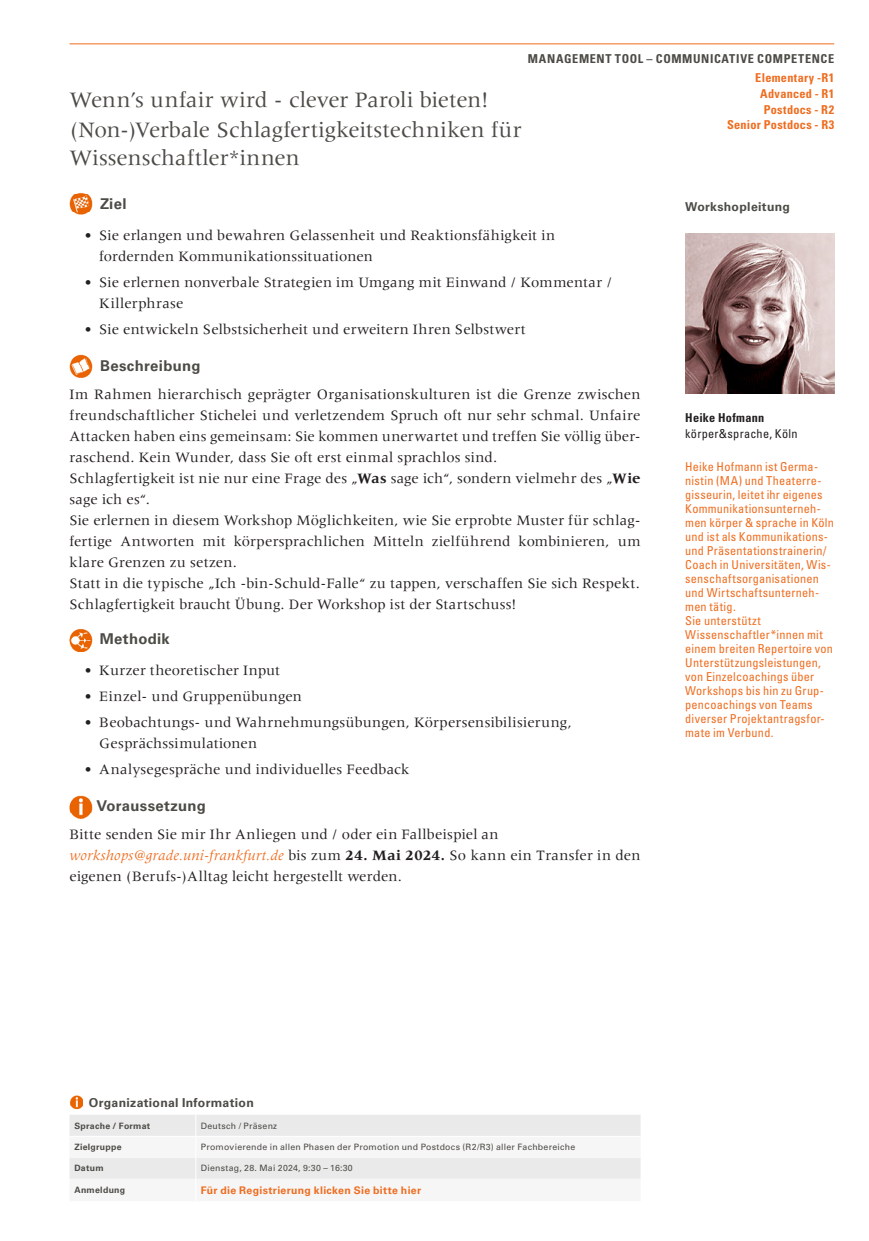
<style>
.page{position:relative;width:869px;height:1241px;background:#fff}
.page>*{position:absolute;margin:0;border:0;box-sizing:border-box;transform-origin:0 0}
.Kurse{font:22.75px/28px "Meridien LT Std";letter-spacing:-.005em;color:#4c4b46}
.mengentext{font:14.88px/21px "Meridien LT Std";letter-spacing:.01em;color:#231f20}
.mengentext-2{font:700 14.88px "Univers LT Std";letter-spacing:.02em;color:#4c4b46}
.Objective_Description{font:700 14.88px "Univers LT Std";color:#4c4b46}
.Trainer_Biografie{font:condensed 12.25px/14px "Univers LT Std";letter-spacing:.02em;color:#ef6d20}
.Kopf_links_Einstufung{font:700 condensed 12.25px "Univers LT Std";letter-spacing:.025em;color:#ef6d20}
.Kopf_Tools{font:700 condensed 12.25px "Univers LT Std";letter-spacing:.05em;color:#4c4b46}
.Trainer_Name{font:condensed 12.25px/15.8px "Univers LT Std";letter-spacing:.02em;color:#231f20}
.Tabelle_Headline{font:700 12.25px "Univers LT Std";letter-spacing:.025em;color:#4c4b46}
.Headlines__Trainer{font:700 12.25px "Univers LT Std";letter-spacing:.025em;color:#4c4b46}
.Tabelle_Mengentext{font:700 10.5px "Univers LT Std";letter-spacing:.03em;color:#ef6d20}
.Tabelle_Mengentext-2{font:8.75px "Univers LT Std";letter-spacing:.03em;color:#4c4b46}
.Tabelle_Bold{font:700 8.75px "Univers LT Std";letter-spacing:.03em;color:#4c4b46}
.s1{font-family:"Meridien";font-weight:700}
.s2{font-style:italic;color:#ef6d20}
.s3{font-weight:700}
</style>
<div class="page">
<hr style="left:69px;top:43px;width:764px;height:1px;background:#ef6d20">
<img style="left:69px;top:192px;width:24px;height:23px">
<img style="left:69px;top:354px;width:24px;height:23px">
<img style="left:69px;top:629px;width:23px;height:22px">
<img style="left:69px;top:795px;width:24px;height:23px">
<img style="left:70px;top:1095px;width:13px;height:13px">
<svg style="left:69px;top:1115px;width:571px;height:64px"></svg>
<hr style="left:69px;top:1135px;width:127px;height:1px;background:#fff">
<img style="left:685px;top:234px;width:148px;height:159px">
<p class="Kopf_Tools" style="left:527px;top:52px;width:307px">MANAGEMENT TOOL – COMMUNICATIVE COMPETENCE</p>
<p class="Kopf_links_Einstufung" style="left:755px;top:70px;width:80px">Elementary -R1</p>
<p class="Kopf_links_Einstufung" style="left:759px;top:86px;width:75px">Advanced - R1</p>
<p class="Kopf_links_Einstufung" style="left:763px;top:102px;width:72px">Postdocs - R2</p>
<p class="Kopf_links_Einstufung" style="left:726px;top:118px;width:109px">Senior Postdocs - R3</p>
<p class="Kurse" style="left:69px;top:86px;width:420px">Wenn’s unfair wird - clever Paroli bieten!</p>
<p class="Kurse" style="left:69px;top:116px;width:453px">(Non-)Verbale Schlagfertigkeitstechniken für<br>Wissenschaftler*innen</p>
<p class="Objective_Description" style="left:100px;top:195px;width:28px">Ziel</p>
<p class="mengentext" style="left:99px;top:224px;width:457px;text-indent:-15px">• Sie erlangen und bewahren Gelassenheit und Reaktionsfähigkeit in fordernden Kommunikationssituationen</p>
<p class="mengentext" style="left:99px;top:271px;width:514px;text-indent:-15px">• Sie erlernen nonverbale Strategien im Umgang mit Einwand / Kommentar /<br>Killerphrase</p>
<p class="mengentext" style="left:84px;top:318px;width:442px">• Sie entwickeln Selbstsicherheit und erweitern Ihren Selbstwert</p>
<p class="mengentext-2" style="left:100px;top:357px;width:102px">Beschreibung</p>
<p class="mengentext" style="left:69px;top:384px;width:572px;text-align:justify">Im Rahmen hierarchisch geprägter Organisationskulturen ist die Grenze zwischen freundschaftlicher Stichelei und verletzendem Spruch oft nur sehr schmal. Unfaire Attacken haben eins gemeinsam: Sie kommen unerwartet und treffen Sie völlig über&shy;raschend. Kein Wunder, dass Sie oft erst einmal sprachlos sind.</p>
<p class="mengentext" style="left:69px;top:468px;width:572px">Schlagfertigkeit ist nie nur eine Frage des „<span class="s1">Was</span> sage ich“, sondern vielmehr des „<span class="s1">Wie </span>sage ich es“.</p>
<p class="mengentext" style="left:69px;top:510px;width:572px;text-align:justify">Sie erlernen in diesem Workshop Möglichkeiten, wie Sie erprobte Muster für schlag&shy;fertige Antworten mit körpersprachlichen Mitteln zielführend kombinieren, um klare Grenzen zu setzen.</p>
<p class="mengentext" style="left:69px;top:573px;width:571px">Statt in die typische „Ich -bin-Schuld-Falle“ zu tappen, verschaffen Sie sich Respekt.</p>
<p class="mengentext" style="left:69px;top:594px;width:448px">Schlagfertigkeit braucht Übung. Der Workshop ist der Startschuss!</p>
<p class="mengentext-2" style="left:100px;top:630px;width:71px">Methodik</p>
<p class="mengentext" style="left:84px;top:659px;width:197px">• Kurzer theoretischer Input</p>
<p class="mengentext" style="left:84px;top:685px;width:219px">• Einzel- und Gruppenübungen</p>
<p class="mengentext" style="left:99px;top:711px;width:474px;text-indent:-15px">• Beobachtungs- und Wahrnehmungsübungen, Körpersensibilisierung,<br>Gesprächssimulationen</p>
<p class="mengentext" style="left:84px;top:758px;width:326px">• Analysegespräche und individuelles Feedback</p>
<p class="mengentext-2" style="left:96px;top:797px;width:111px">Voraussetzung</p>
<p class="mengentext" style="left:69px;top:823px;width:430px">Bitte senden Sie mir Ihr Anliegen und / oder ein Fallbeispiel an</p>
<p class="mengentext" style="left:69px;top:844px;width:572px"><span class="s2">workshops@grade.uni-frankfurt.de</span> bis zum <span class="s1">24. Mai 2024.</span> So kann ein Transfer in den eigenen (Berufs-)Alltag leicht hergestellt werden.</p>
<p class="Headlines__Trainer" style="left:685px;top:199px;width:106px">Workshopleitung</p>
<p class="Trainer_Name" style="left:685px;top:410px;width:114px"><span class="s3">Heike Hofmann </span>körper&amp;sprache, Köln</p>
<p class="Trainer_Biografie" style="left:685px;top:459px;width:150px">Heike Hofmann ist Germa&shy;nistin (MA) und Theaterre&shy;gisseurin, leitet ihr eigenes<br>Kommunikationsunterneh&shy;men körper &amp; sprache in Köln und ist als Kommunikations&shy;und Präsentationstrainerin/<br>Coach in Universitäten, Wis&shy;senschaftsorganisationen und Wirtschaftsunterneh&shy;men tätig.</p>
<p class="Trainer_Biografie" style="left:685px;top:613px;width:149px">Sie unterstützt<br>Wissenschaftler*innen mit einem breiten Repertoire von<br>Unterstützungsleistungen, von Einzelcoachings über<br>Workshops bis hin zu Grup&shy;pencoachings von Teams diverser Projektantragsfor&shy;mate im Verbund.</p>
<p class="Tabelle_Headline" style="left:89px;top:1095px;width:166px">Organizational Information</p>
<p class="Tabelle_Bold" style="left:74px;top:1120px;width:77px">Sprache / Format</p>
<p class="Tabelle_Mengentext-2" style="left:201px;top:1119px;width:78px">Deutsch / Präsenz</p>
<p class="Tabelle_Bold" style="left:74px;top:1141px;width:49px">Zielgruppe</p>
<p class="Tabelle_Mengentext-2" style="left:201px;top:1141px;width:376px">Promovierende in allen Phasen der Promotion und Postdocs (R2/R3) aller Fachbereiche</p>
<p class="Tabelle_Bold" style="left:74px;top:1162px;width:31px">Datum</p>
<p class="Tabelle_Mengentext-2" style="left:201px;top:1162px;width:153px">Dienstag, 28. Mai 2024, 9:30 – 16:30</p>
<p class="Tabelle_Bold" style="left:74px;top:1184px;width:52px">Anmeldung</p>
<p class="Tabelle_Mengentext" style="left:201px;top:1183px;width:222px">Für die Registrierung klicken Sie bitte hier</p>
</div>
